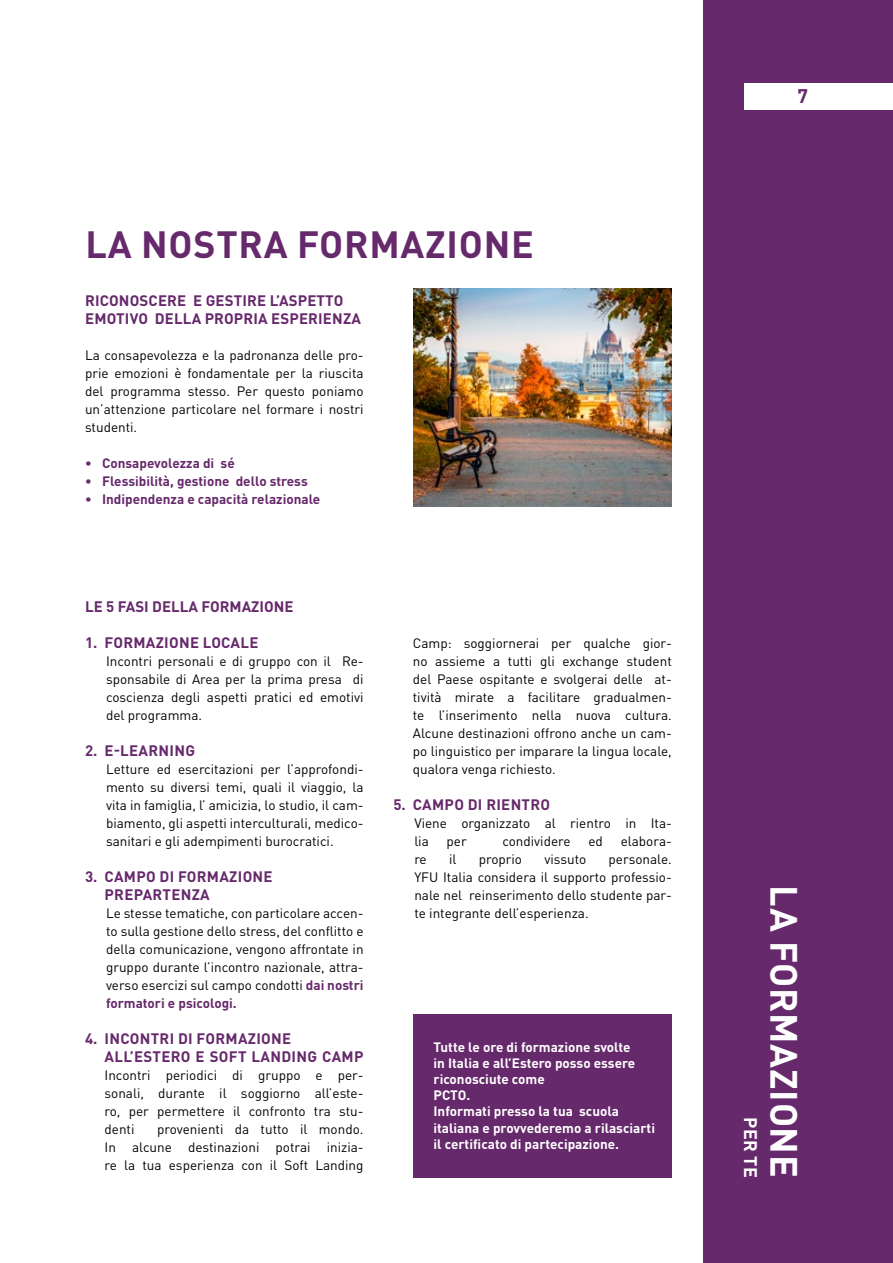
<style>
.page{position:relative;width:893px;height:1263px;background:#fff}
.page>*{position:absolute;margin:0;border:0;box-sizing:border-box;transform-origin:0 0}
.t1{font:700 37.5px "DIN Pro";letter-spacing:.02em;color:#66296b}
.t2{font:700 37.5px "DIN Pro";letter-spacing:.02em;color:#fff}
.t3{font:700 19.5px "DIN Pro";color:#66296b}
.t4{font:700 18px "DIN Pro";color:#fff}
.t5{font:700 15px/18px "DIN Pro";letter-spacing:.015em;color:#66296b}
.t6{font:13.5px/18px "DIN Pro";color:#000;text-align:justify}
.t7{font:700 13.5px/16.2px "DIN Pro";color:#fff}
.t8{font:700 13.5px "DIN Pro";color:#66296b}
.s1{font-weight:700;color:#66296b}
</style>
<div class="page">
<div style="left:704px;top:0;width:189px;height:1263px;background:#66296b"></div>
<div style="left:413px;top:1014px;width:259px;height:164px;background:#66296b"></div>
<img style="left:413px;top:288px;width:259px;height:218px">
<div style="left:744px;top:83px;width:149px;height:26px;background:#fff"></div>
<h1 class="t1" style="left:85px;top:213px;width:450px">LA NOSTRA FORMAZIONE</h1>
<p class="t5" style="left:85px;top:290px;width:277px">RICONOSCERE E GESTIRE L’ASPETTO<br>EMOTIVO DELLA PROPRIA ESPERIENZA</p>
<p class="t6" style="left:85px;top:345px;width:280px">La consapevolezza e la padronanza delle pro&shy;prie emozioni è fondamentale per la riuscita del programma stesso. Per questo poniamo un’attenzione particolare nel formare i nostri studenti.</p>
<p class="t8" style="left:85px;top:452px;width:151px">• Consapevolezza di sé</p>
<p class="t8" style="left:85px;top:470px;width:224px">• Flessibilità, gestione dello stress</p>
<p class="t8" style="left:85px;top:488px;width:237px">• Indipendenza e capacità relazionale</p>
<p class="t5" style="left:85px;top:596px;width:210px">LE 5 FASI DELLA FORMAZIONE</p>
<p class="t5" style="left:85px;top:632px;width:175px">1. FORMAZIONE LOCALE</p>
<p class="t6" style="left:106px;top:651px;width:259px">Incontri personali e di gruppo con il Re&shy;sponsabile di Area per la prima presa di coscienza degli aspetti pratici ed emotivi del programma.</p>
<p class="t5" style="left:85px;top:740px;width:112px">2. E-LEARNING</p>
<p class="t6" style="left:106px;top:759px;width:259px">Letture ed esercitazioni per l’approfondi&shy;mento su diversi temi, quali il viaggio, la vita in famiglia, l’ amicizia, lo studio, il cam&shy;biamento, gli aspetti interculturali, medico&shy;sanitari e gli adempimenti burocratici.</p>
<p class="t5" style="left:105px;top:866px;width:170px;text-indent:-20px">3. CAMPO DI FORMAZIONE<br>PREPARTENZA</p>
<p class="t6" style="left:106px;top:903px;width:259px">Le stesse tematiche, con particolare accen&shy;to sulla gestione dello stress, del conflitto e della comunicazione, vengono affrontate in gruppo durante l’incontro nazionale, attra&shy;verso esercizi sul campo condotti <span class="s1">dai nostri formatori e psicologi.</span></p>
<p class="t5" style="left:105px;top:1028px;width:260px;text-indent:-20px">4. INCONTRI DI FORMAZIONE<br>ALL’ESTERO E SOFT LANDING CAMP</p>
<p class="t6" style="left:105px;top:1065px;width:261px">Incontri periodici di gruppo e per&shy;sonali, durante il soggiorno all’este&shy;ro, per permettere il confronto tra stu&shy;denti</p>
<p class="t6" style="left:105px;top:1119px;width:261px;text-indent:53px">provenienti da tutto il mondo.<br>In alcune destinazioni potrai inizia&shy;re la tua esperienza con il Soft Landing</p>
<p class="t6" style="left:413px;top:633px;width:261px">Camp: soggiornerai per qualche gior&shy;no assieme a tutti gli exchange student del Paese ospitante e svolgerai delle at&shy;tività mirate a facilitare gradualmen&shy;te l’inserimento nella nuova cultura.<br>Alcune destinazioni offrono anche un cam&shy;po linguistico per imparare la lingua locale, qualora venga richiesto.</p>
<p class="t5" style="left:393px;top:794px;width:158px">5. CAMPO DI RIENTRO</p>
<p class="t6" style="left:414px;top:813px;width:259px">Viene organizzato al rientro in Ita&shy;lia</p>
<p class="t6" style="left:447px;top:831px;width:22px">per</p>
<p class="t6" style="left:502px;top:831px;width:70px">condividere</p>
<p class="t6" style="left:588px;top:831px;width:16px">ed</p>
<p class="t6" style="left:621px;top:831px;width:53px">elabora-</p>
<p class="t6" style="left:414px;top:849px;width:14px">re</p>
<p class="t6" style="left:449px;top:849px;width:9px">il</p>
<p class="t6" style="left:479px;top:849px;width:45px">proprio</p>
<p class="t6" style="left:544px;top:849px;width:43px">vissuto</p>
<p class="t6" style="left:414px;top:849px;width:259px;text-indent:194px">personale.<br>YFU Italia considera il supporto professio&shy;nale nel reinserimento dello studente par&shy;te integrante dell’esperienza.</p>
<p class="t7" style="left:433px;top:1037px;width:223px">Tutte le ore di formazione svolte<br>in Italia e all’Estero posso essere riconosciute come<br>PCTO.<br>Informati presso la tua scuola italiana e provvederemo a rilasciarti il certificato di partecipazione.</p>
<h2 class="t3" style="left:797px;top:80px;width:12px">7</h2>
<h3 class="t4" style="left:766px;top:1117px;width:62px;rotate:90deg">PER TE</h3>
<h1 class="t2" style="left:815px;top:885px;width:294px;rotate:90deg">LA FORMAZIONE</h1>
</div>
